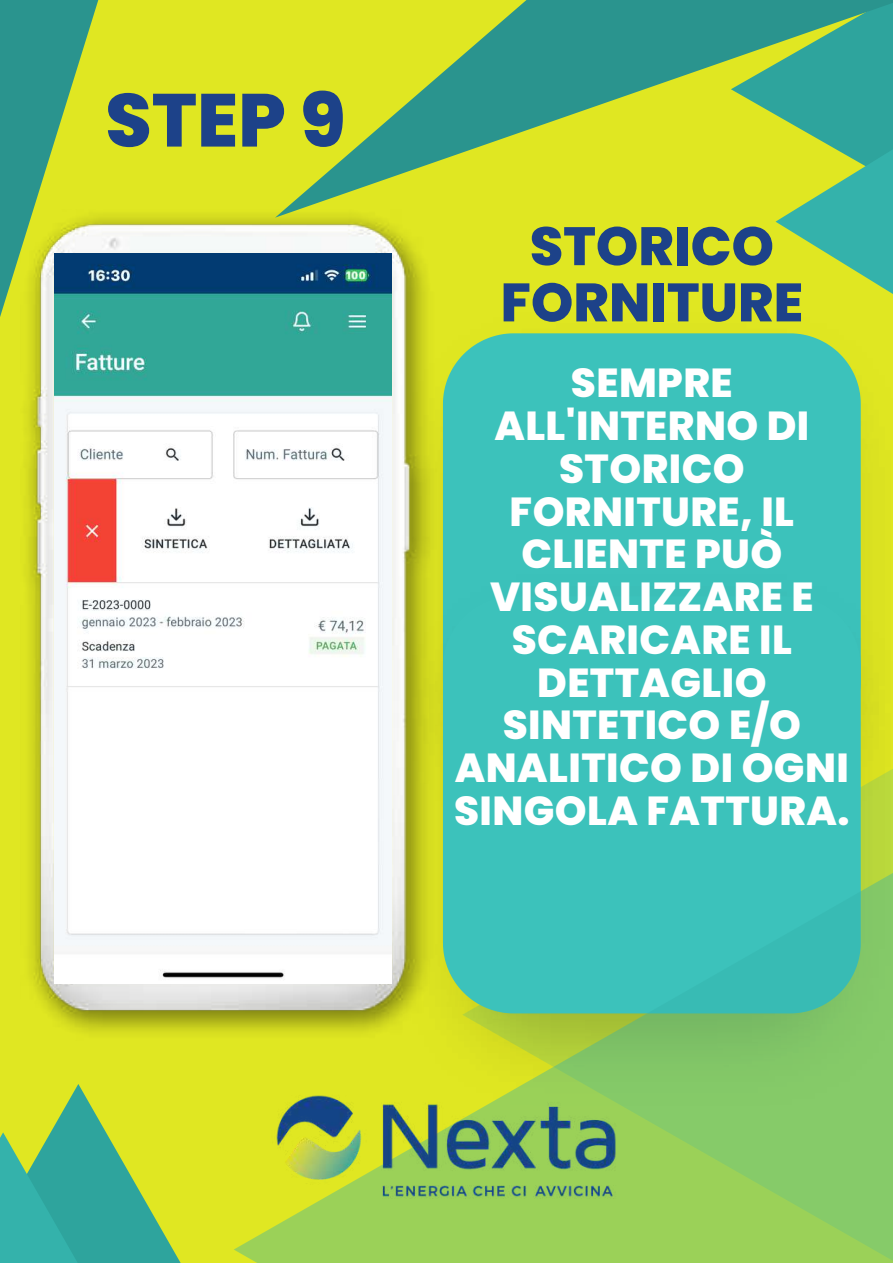
<style>
.page{position:relative;width:893px;height:1264px;background:#fff}
.page>*{position:absolute;margin:0;border:0;box-sizing:border-box;transform-origin:0 0}
.t1{font:800 75px "Poppins";color:#1d4289}
.t2{font:800 54px/56.2px "Poppins";color:#1d4289;text-align:center}
.t3{font:800 40.5px/42.8px "Poppins";letter-spacing:.01em;color:#fff;text-align:center}
</style>
<div class="page">
<div style="left:0;top:0;width:892px;height:1262px;background:#e0e722"></div>
<div style="left:443px;top:333px;width:417px;height:241px;background:#3cc2bb"></div>
<svg style="left:775px;top:218px;width:117px;height:148px"></svg>
<svg style="left:51px;top:1084px;width:109px;height:178px"></svg>
<svg style="left:0;top:1132px;width:137px;height:130px;background:#42af94"></svg>
<svg style="left:443px;top:333px;width:249px;height:69px;background:#47c4b0"></svg>
<img style="left:28px;top:217px;width:406px;height:815px">
<img style="left:400px;top:574px;width:492px;height:285px">
<div style="left:443px;top:596px;width:417px;height:263px;background:#3cc2bb"></div>
<svg style="left:732px;top:859px;width:160px;height:403px;background:#70c67e"></svg>
<svg style="left:0;top:0;width:220px;height:475px"></svg>
<svg style="left:275px;top:0;width:617px;height:218px"></svg>
<img style="left:160px;top:859px;width:572px;height:403px">
<img style="left:55px;top:253px;width:337px;height:730px">
<div style="left:151px;top:596px;width:148px;height:16px;background:#fff"></div>
<h1 class="t1" style="left:105px;top:68px;width:242px">STEP 9</h1>
<h2 class="t2" style="left:500px;top:218px;width:304px">STORICO<br>FORNITURE</h2>
<p class="t3" style="left:454px;top:362px;width:397px">SEMPRE<br>ALL'INTERNO DI<br>STORICO<br>FORNITURE, IL<br>CLIENTE PUÒ<br>VISUALIZZARE E<br>SCARICARE IL<br>DETTAGLIO<br>SINTETICO E/O<br>ANALITICO DI OGNI<br>SINGOLA FATTURA.</p>
</div>
